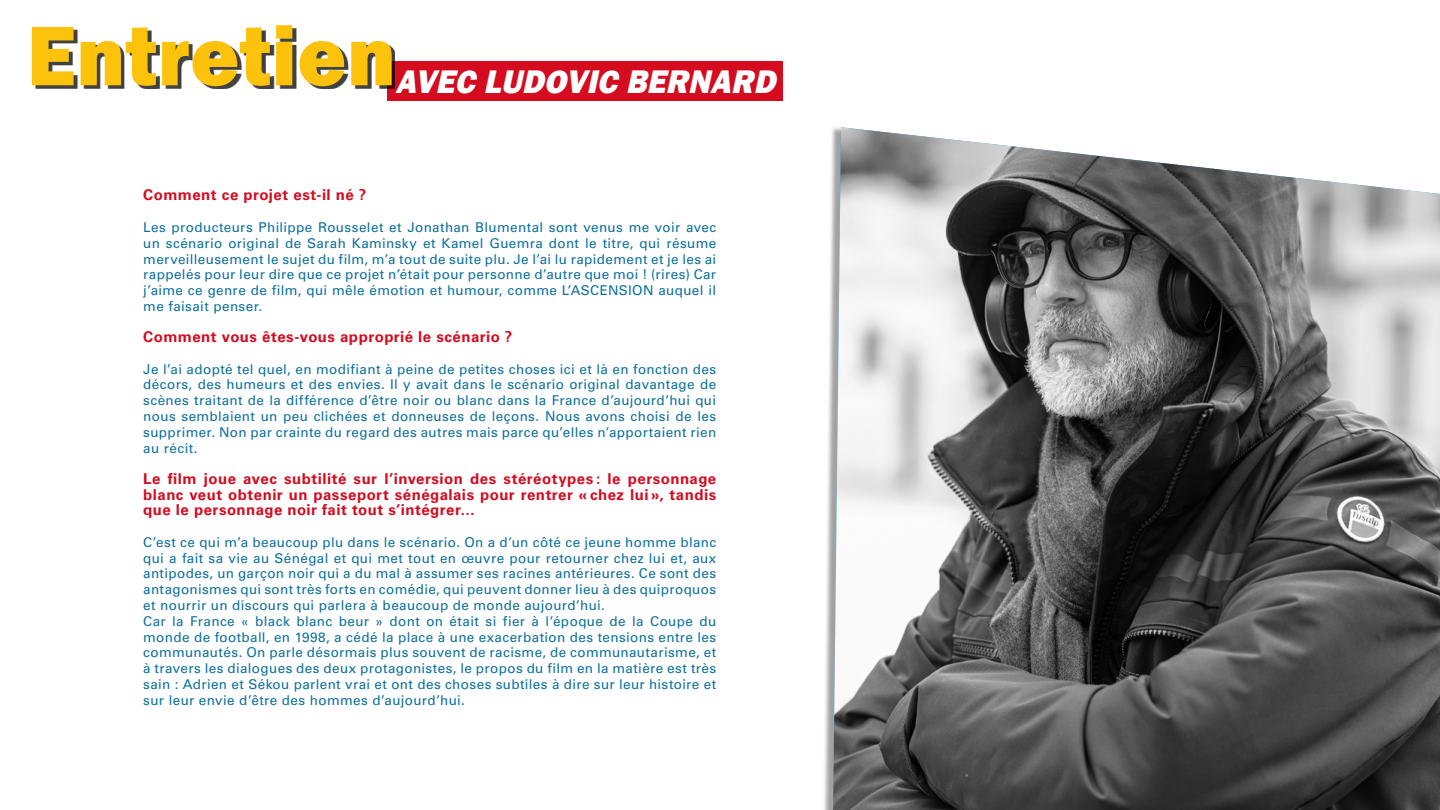
<style>
.page{position:relative;width:1440px;height:810px;background:#fff}
.page>*{position:absolute;margin:0;border:0;box-sizing:border-box;transform-origin:0 0}
.t1{font:800 87.45px "Franklin Gothic";letter-spacing:.01em;color:#fdc20b;scale:.95 1}
.t2{font:italic 800 33.6px "Franklin Gothic";color:#fff;scale:.95 1}
.t3{font:700 15px/15.8px "Univers LT Std";letter-spacing:.03em;color:#d50b1f;text-align:justify}
.t4{font:13.5px/15.8px "Univers LT Std";letter-spacing:.025em;color:#0c6f9c;text-align:justify}
</style>
<div class="page">
<div style="left:822px;top:125px;width:616px;height:685px;background:#000;opacity:.37"></div>
<img style="left:833px;top:127px;width:607px;height:683px">
<div style="left:388px;top:62px;width:395px;height:39px;background:#d50b1f"></div>
<div style="left:35px;top:28px;width:360px;height:61px;background:#000;opacity:.75"></div>
<h1 class="t1" style="left:27px;top:-1px;width:390px">Entretien</h1>
<h2 class="t2" style="left:395px;top:60px;width:411px">AVEC LUDOVIC BERNARD</h2>
<p class="t3" style="left:143px;top:187px;width:225px">Comment ce projet est-il né ?</p>
<p class="t4" style="left:143px;top:219px;width:575px">Les producteurs Philippe Rousselet et Jonathan Blumental sont venus me voir avec un scénario original de Sarah Kaminsky et Kamel Guemra dont le titre, qui résume merveilleusement le sujet du film, m’a tout de suite plu. Je l’ai lu rapidement et je les ai rappelés pour leur dire que ce projet n’était pour personne d’autre que moi ! (rires) Car j’aime ce genre de film, qui mêle émotion et humour, comme L’ASCENSION auquel il me faisait penser.</p>
<p class="t3" style="left:143px;top:329px;width:371px">Comment vous êtes-vous approprié le scénario ?</p>
<p class="t4" style="left:143px;top:361px;width:575px">Je l’ai adopté tel quel, en modifiant à peine de petites choses ici et là en fonction des décors, des humeurs et des envies. Il y avait dans le scénario original davantage de scènes traitant de la différence d’être noir ou blanc dans la France d’aujourd’hui qui nous semblaient un peu clichées et donneuses de leçons. Nous avons choisi de les supprimer. Non par crainte du regard des autres mais parce qu’elles n’apportaient rien au récit.</p>
<p class="t3" style="left:143px;top:471px;width:575px">Le film joue avec subtilité sur l’inversion des stéréotypes : le personnage blanc veut obtenir un passeport sénégalais pour rentrer « chez lui », tandis que le personnage noir fait tout s’intégrer…</p>
<p class="t4" style="left:143px;top:534px;width:575px;text-align:left">C’est ce qui m’a beaucoup plu dans le scénario. On a d’un côté ce jeune homme blanc qui a fait sa vie au Sénégal et qui met tout en œuvre pour retourner chez lui et, aux antipodes, un garçon noir qui a du mal à assumer ses racines antérieures. Ce sont des antagonismes qui sont très forts en comédie, qui peuvent donner lieu à des quiproquos et nourrir un discours qui parlera à beaucoup de monde aujourd’hui.<br>Car la France « black blanc beur » dont on était si fier à l’époque de la Coupe du monde de football, en 1998, a cédé la place à une exacerbation des tensions entre les communautés. On parle désormais plus souvent de racisme, de communautarisme, et à travers les dialogues des deux protagonistes, le propos du film en la matière est très sain : Adrien et Sékou parlent vrai et ont des choses subtiles à dire sur leur histoire et sur leur envie d’être des hommes d’aujourd’hui.</p>
</div>
